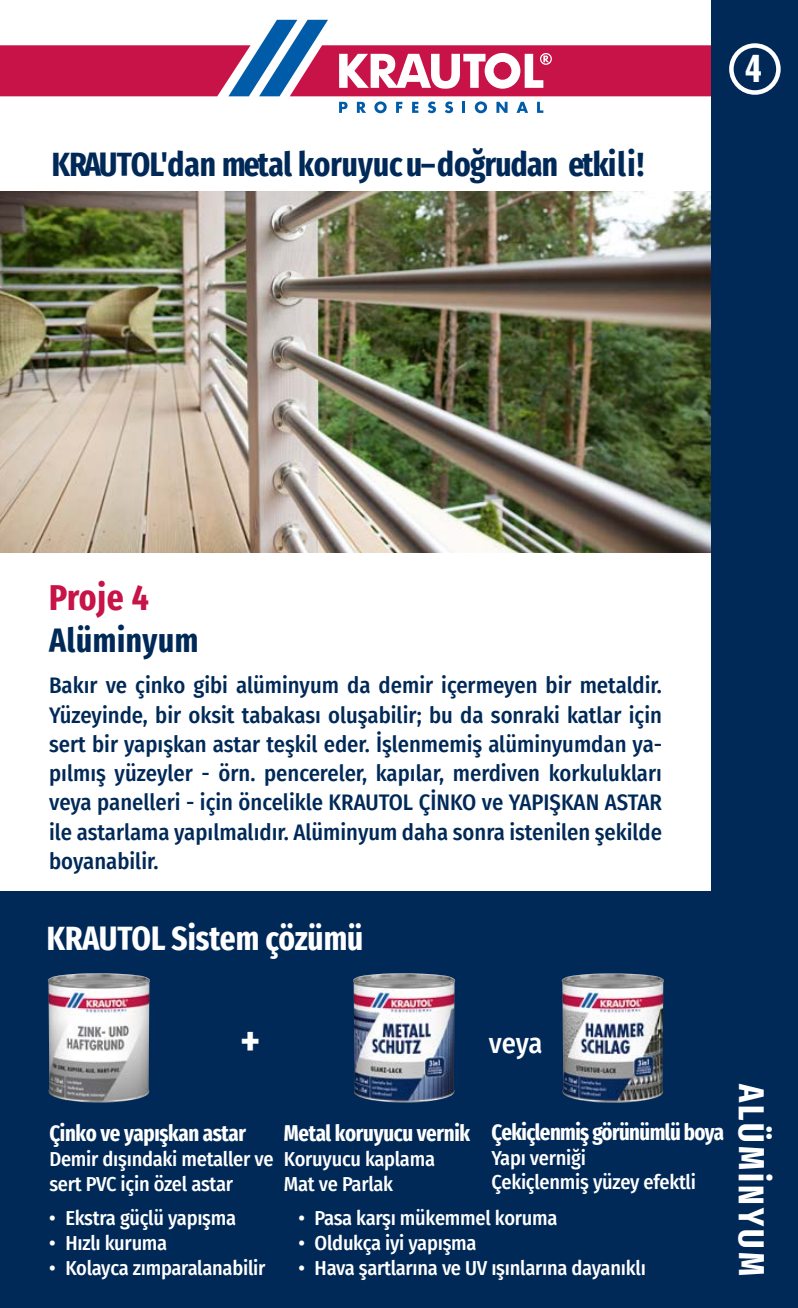
<style>
.page{position:relative;width:798px;height:1308px;background:#fff}
.page>*{position:absolute;margin:0;border:0;box-sizing:border-box;transform-origin:0 0}
.t1{font:700 extra-condensed 44.1px "Fira Sans";color:#fff}
.t2{font:700 extra-condensed 36px "Fira Sans";letter-spacing:.09em;color:#fff}
.t3{font:700 extra-condensed 36px "Fira Sans";letter-spacing:.01em;color:#c71347}
.t4{font:700 condensed 36px "Futura Std";color:#fff}
.t5{font:700 extra-condensed 33.75px "Fira Sans";letter-spacing:-.01em;color:#002958}
.t6{font:700 extra-condensed 33.75px "Fira Sans";color:#fff}
.t7{font:700 extra-condensed 33.75px "Fira Sans";letter-spacing:.02em;color:#002958}
.t8{font:500 28.35px "Fira Sans Condensed";color:#fff}
.t9{font:500 22.5px/29.2px "Fira Sans Condensed";color:#002958;text-align:justify}
.t10{font:700 extra-condensed 22.5px "Fira Sans";letter-spacing:-.02em;color:#fff}
.t11{font:500 20.25px/24.8px "Fira Sans Condensed";letter-spacing:-.01em;color:#fff}
</style>
<div class="page">
<svg style="left:0;top:20px;width:711px;height:93px"></svg>
<img style="left:0;top:191px;width:711px;height:361px">
<div style="left:0;top:891px;width:722px;height:416px;background:#002958"></div>
<div style="left:711px;top:0;width:86px;height:1307px;background:#002958"></div>
<div style="left:728px;top:43px;width:52px;height:52px;border:4px solid #fff;border-radius:50%"></div>
<img style="left:48px;top:973px;width:102px;height:129px">
<img style="left:561px;top:973px;width:102px;height:129px">
<img style="left:353px;top:973px;width:102px;height:129px">
<h3 class="t5" style="left:52px;top:136px;width:594px">KRAUTOL'dan metal koruyuc u– doğrudan etkili!</h3>
<h2 class="t4" style="left:744px;top:46px;width:19px">4</h2>
<h2 class="t3" style="left:49px;top:567px;width:101px">Proje 4</h2>
<h3 class="t7" style="left:49px;top:612px;width:151px">Alüminyum</h3>
<p class="t9" style="left:49px;top:670px;width:614px">Bakır ve çinko gibi alüminyum da demir içermeyen bir metaldir.<br>Yüzeyinde, bir oksit tabakası oluşabilir; bu da sonraki katlar için sert bir yapışkan astar teşkil eder. İşlenmemiş alüminyumdan ya&shy;pılmış yüzeyler - örn. pencereler, kapılar, merdiven korkulukları veya panelleri - için öncelikle KRAUTOL ÇİNKO ve YAPIŞKAN ASTAR ile astarlama yapılmalıdır. Alüminyum daha sonra istenilen şekilde boyanabilir.</p>
<h3 class="t6" style="left:47px;top:910px;width:318px">KRAUTOL Sistem çözümü</h3>
<h1 class="t1" style="left:240px;top:1004px;width:21px">+</h1>
<p class="t8" style="left:488px;top:1020px;width:55px">veya</p>
<p class="t10" style="left:49px;top:1114px;width:198px">Çinko ve yapışkan astar</p>
<p class="t11" style="left:49px;top:1145px;width:225px">Demir dışındaki metaller ve sert PVC için özel astar</p>
<p class="t11" style="left:49px;top:1205px;width:188px">• Ekstra güçlü yapışma</p>
<p class="t11" style="left:49px;top:1229px;width:120px">• Hızlı kuruma</p>
<p class="t11" style="left:49px;top:1254px;width:218px">• Kolayca zımparalanabilir</p>
<p class="t10" style="left:284px;top:1114px;width:188px">Metal koruyucu vernik</p>
<p class="t11" style="left:284px;top:1145px;width:153px">Koruyucu kaplama<br>Mat ve Parlak</p>
<p class="t10" style="left:491px;top:1113px;width:234px">Çekiçlenmiş görünümlü boya</p>
<p class="t11" style="left:491px;top:1144px;width:206px">Yapı verniği<br>Çekiçlenmiş yüzey efektli</p>
<p class="t11" style="left:298px;top:1205px;width:260px">• Pasa karşı mükemmel koruma</p>
<p class="t11" style="left:298px;top:1229px;width:179px">• Oldukça iyi yapışma</p>
<p class="t11" style="left:298px;top:1254px;width:349px">• Hava şartlarına ve UV ışınlarına dayanıklı</p>
<h2 class="t2" style="left:781px;top:1083px;width:194px;rotate:90deg">ALÜMINYUM</h2>
</div>
